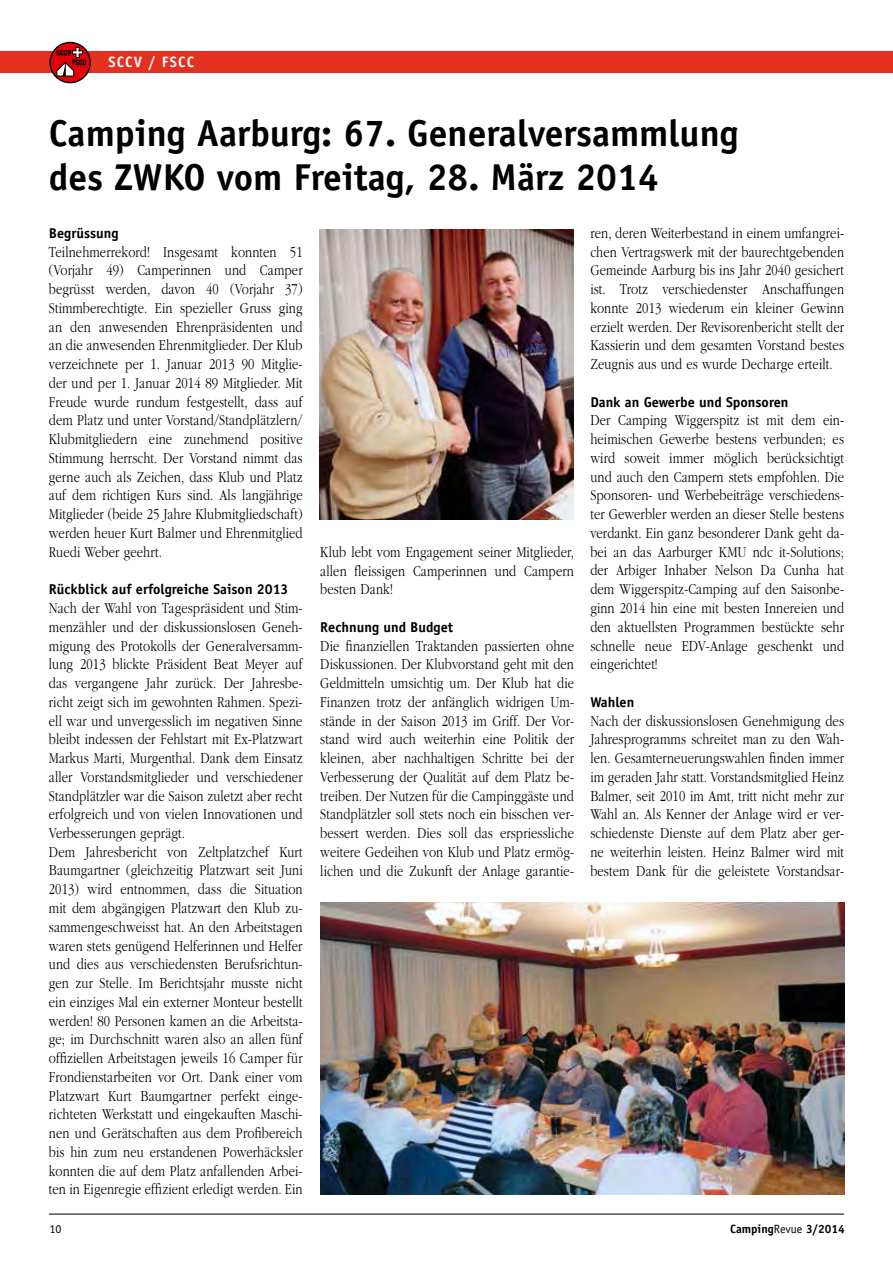
<style>
.page{position:relative;width:893px;height:1263px;background:#fff}
.page>*{position:absolute;margin:0;border:0;box-sizing:border-box;transform-origin:0 0}
.t1{font:700 37.5px/43.5px "Officina Sans Std";color:#000}
.t2{font:300 15.75px/18.8px "ITC Garamond Std";letter-spacing:.01em;color:#000;text-align:justify;scale:.8 1}
.t3{font:700 15px "Officina Sans Std";letter-spacing:.07em;color:#fff}
.t4{font:700 14.25px "Officina Sans Std";color:#000}
.t5{font:700 12px "Officina Sans Std";color:#000}
.t6{font:12px "Officina Sans Std";color:#000}
.s1{font-weight:400}
</style>
<div class="page">
<hr style="left:49px;top:1214px;width:795px;height:1px;background:#000">
<div style="left:0;top:51px;width:893px;height:21px;background:#e6301f"></div>
<svg style="left:50px;top:42px;width:40px;height:41px"></svg>
<div style="left:49px;top:42px;width:42px;height:41px;border:1px solid #000;border-radius:50%"></div>
<svg style="left:56px;top:47px;width:30px;height:29px"></svg>
<img style="left:320px;top:903px;width:524px;height:292px">
<img style="left:320px;top:229px;width:253px;height:290px">
<p class="t3" style="left:108px;top:52px;width:87px">SCCV / FSCC</p>
<h1 class="t1" style="left:49px;top:111px;width:691px">Camping Aarburg: 67. Generalversammlung des ZWKO vom Freitag, 28. März 2014</h1>
<p class="t4" style="left:49px;top:224px;width:71px">Begrüssung</p>
<p class="t2" style="left:49px;top:243px;width:319px">Teilnehmerrekord! Insgesamt konnten 51 (Vorjahr 49) Camperinnen und Camper begrüsst werden, davon 40 (Vorjahr 37)<br>Stimmberechtigte. Ein spezieller Gruss ging an den anwesenden Ehrenpräsidenten und an die anwesenden Ehrenmitglieder. Der Klub verzeichnete per 1. Januar 2013 90 Mitglie&shy;der und per 1. Januar 2014 89 Mitglieder. Mit Freude wurde rundum festgestellt, dass auf dem Platz und unter Vorstand/Standplätzlern/ Klubmitgliedern eine zunehmend positive Stimmung herrscht. Der Vorstand nimmt das gerne auch als Zeichen, dass Klub und Platz auf dem richtigen Kurs sind. Als langjährige Mitglieder (beide 25 Jahre Klubmitgliedschaft) werden heuer Kurt Balmer und Ehrenmitglied Ruedi Weber geehrt.</p>
<p class="t4" style="left:49px;top:580px;width:241px">Rückblick auf erfolgreiche Saison 2013</p>
<p class="t2" style="left:49px;top:599px;width:319px;text-align:left">Nach der Wahl von Tagespräsident und Stim&shy;menzähler und der diskussionslosen Geneh&shy;migung des Protokolls der Generalversamm&shy;lung 2013 blickte Präsident Beat Meyer auf das vergangene Jahr zurück. Der Jahresbe&shy;richt zeigt sich im gewohnten Rahmen. Spezi&shy;ell war und unvergesslich im negativen Sinne bleibt indessen der Fehlstart mit Ex-Platzwart Markus Marti, Murgenthal. Dank dem Einsatz aller Vorstandsmitglieder und verschiedener Standplätzler war die Saison zuletzt aber recht erfolgreich und von vielen Innovationen und Verbesserungen geprägt.<br>Dem Jahresbericht von Zeltplatzchef Kurt Baumgartner (gleichzeitig Platzwart seit Juni 2013) wird entnommen, dass die Situation mit dem abgängigen Platzwart den Klub zu&shy;sammengeschweisst hat. An den Arbeitstagen waren stets genügend Helferinnen und Helfer und dies aus verschiedensten Berufsrichtun&shy;gen zur Stelle. Im Berichtsjahr musste nicht ein einziges Mal ein externer Monteur bestellt werden! 80 Personen kamen an die Arbeitsta&shy;ge; im Durchschnitt waren also an allen fünf offiziellen Arbeitstagen jeweils 16 Camper für Frondienstarbeiten vor Ort. Dank einer vom Platzwart Kurt Baumgartner perfekt einge&shy;richteten Werkstatt und eingekauften Maschi&shy;nen und Gerätschaften aus dem Profibereich bis hin zum neu erstandenen Powerhäcksler konnten die auf dem Platz anfallenden Arbei&shy;ten in Eigenregie effizient erledigt werden. Ein</p>
<p class="t2" style="left:590px;top:224px;width:319px">ren, deren Weiterbestand in einem umfangrei&shy;chen Vertragswerk mit der baurechtgebenden Gemeinde Aarburg bis ins Jahr 2040 gesichert ist. Trotz verschiedenster Anschaffungen konnte 2013 wiederum ein kleiner Gewinn erzielt werden. Der Revisorenbericht stellt der Kassierin und dem gesamten Vorstand bestes Zeugnis aus und es wurde Decharge erteilt.</p>
<p class="t4" style="left:590px;top:393px;width:200px">Dank an Gewerbe und Sponsoren</p>
<p class="t2" style="left:590px;top:411px;width:319px">Der Camping Wiggerspitz ist mit dem ein&shy;heimischen Gewerbe bestens verbunden; es wird soweit immer möglich berücksichtigt und auch den Campern stets empfohlen. Die Sponsoren- und Werbebeiträge verschiedens&shy;ter Gewerbler werden an dieser Stelle bestens verdankt. Ein ganz besonderer Dank geht da&shy;bei an das Aarburger KMU ndc it-Solutions; der Arbiger Inhaber Nelson Da Cunha hat dem Wiggerspitz-Camping auf den Saisonbe&shy;ginn 2014 hin eine mit besten Innereien und den aktuellsten Programmen bestückte sehr schnelle neue EDV-Anlage geschenkt und eingerichtet!</p>
<p class="t4" style="left:590px;top:693px;width:46px">Wahlen</p>
<p class="t2" style="left:590px;top:711px;width:319px">Nach der diskussionslosen Genehmigung des Jahresprogramms schreitet man zu den Wah&shy;len. Gesamterneuerungswahlen finden immer im geraden Jahr statt. Vorstandsmitglied Heinz Balmer, seit 2010 im Amt, tritt nicht mehr zur Wahl an. Als Kenner der Anlage wird er ver&shy;schiedenste Dienste auf dem Platz aber ger&shy;ne weiterhin leisten. Heinz Balmer wird mit bestem Dank für die geleistete Vorstandsar-</p>
<p class="t2" style="left:320px;top:543px;width:319px">Klub lebt vom Engagement seiner Mitglieder, allen fleissigen Camperinnen und Campern besten Dank!</p>
<p class="t4" style="left:320px;top:618px;width:134px">Rechnung und Budget</p>
<p class="t2" style="left:320px;top:636px;width:319px">Die finanziellen Traktanden passierten ohne Diskussionen. Der Klubvorstand geht mit den Geldmitteln umsichtig um. Der Klub hat die Finanzen trotz der anfänglich widrigen Um&shy;stände in der Saison 2013 im Griff. Der Vor&shy;stand wird auch weiterhin eine Politik der kleinen, aber nachhaltigen Schritte bei der Verbesserung der Qualität auf dem Platz be&shy;treiben. Der Nutzen für die Campinggäste und Standplätzler soll stets noch ein bisschen ver&shy;bessert werden. Dies soll das erspriessliche weitere Gedeihen von Klub und Platz ermög&shy;lichen und die Zukunft der Anlage garantie-</p>
<p class="t6" style="left:50px;top:1222px;width:13px">10</p>
<p class="t5" style="left:730px;top:1221px;width:116px">Camping<span class="s1">Revue</span> 3/2014</p>
</div>
